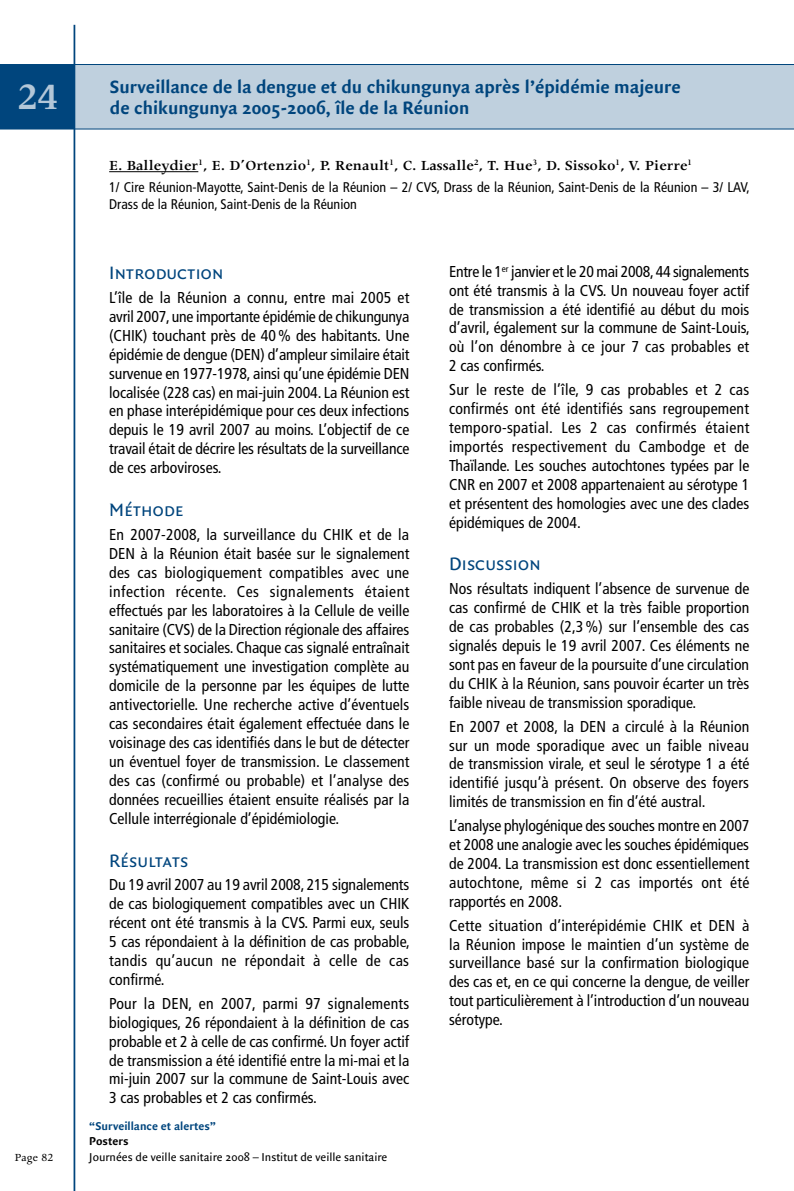
<style>
.page{position:relative;width:794px;height:1191px;background:#fff}
.page>*{position:absolute;margin:0;border:0;box-sizing:border-box;transform-origin:0 0}
.Bandeau_num{font:600 42px "Apollo";color:#b3c7d8}
.MenP_Titre1_Bandeau{font:700 19.25px "Quadraat Sans";color:#00457d}
.MenP_Titre2{font:19.25px "Quadraat Sans Caps";color:#00457d}
.MenP_Labeur{font:condensed 15.75px/18.9px "Frutiger LT Std";color:#000;text-align:justify}
.MenP_Participants{font:600 15.75px "Apollo";color:#000}
.MenP_Instituts{font:condensed 14px/16.8px "Frutiger LT Std";color:#000}
.t1{font:12.25px "Quadraat Sans";color:#000}
.t2{font:700 12.25px "Quadraat Sans";color:#00457d}
.t3{font:700 12.25px "Quadraat Sans";color:#000}
.t4{font:12.25px "Apollo";color:#000}
</style>
<div class="page">
<div style="left:0;top:65px;width:74px;height:64px;background:#00457d"></div>
<hr style="left:109px;top:171px;width:89px;height:1px;background:#000">
<div style="left:75px;top:64px;width:719px;height:65px;background:#bfd0de"></div>
<hr style="left:0;top:64px;width:794px;height:1px;background:#00457d">
<hr style="left:0;top:129px;width:794px;height:1px;background:#00457d">
<hr style="left:74px;top:25px;width:1px;height:1166px;background:#00457d">
<p class="Bandeau_num" style="left:17px;top:74px;width:42px">24</p>
<p class="MenP_Titre1_Bandeau" style="left:110px;top:76px;width:572px">Surveillance de la dengue et du chikungunya après l’épidémie majeure</p>
<p class="MenP_Titre1_Bandeau" style="left:110px;top:97px;width:361px">de chikungunya 2005-2006, île de la Réunion</p>
<p class="MenP_Participants" style="left:109px;top:157px;width:584px">E. Balleydier<sup>1</sup>, E. D’Ortenzio<sup>1</sup>, P. Renault<sup>1</sup>, C. Lassalle<sup>2</sup>, T. Hue<sup>3</sup>, D. Sissoko<sup>1</sup>, V. Pierre<sup>1</sup></p>
<p class="MenP_Instituts" style="left:109px;top:179px;width:642px">1/ Cire Réunion-Mayotte, Saint-Denis de la Réunion – 2/ CVS, Drass de la Réunion, Saint-Denis de la Réunion – 3/ LAV,<br>Drass de la Réunion, Saint-Denis de la Réunion</p>
<p class="MenP_Titre2" style="left:109px;top:262px;width:116px">Introduction</p>
<p class="MenP_Labeur" style="left:109px;top:288px;width:302px">L’île de la Réunion a connu, entre mai 2005 et avril 2007, une importante épidémie de chikungunya (CHIK) touchant près de 40% des habitants. Une épidémie de dengue (DEN) d’ampleur similaire était survenue en 1977-1978, ainsi qu’une épidémie DEN localisée (228 cas) en mai-juin 2004. La Réunion est en phase interépidémique pour ces deux infections depuis le 19 avril 2007 au moins. L’objectif de ce travail était de décrire les résultats de la surveillance de ces arboviroses.</p>
<p class="MenP_Titre2" style="left:109px;top:499px;width:76px">Méthode</p>
<p class="MenP_Labeur" style="left:109px;top:525px;width:302px">En 2007-2008, la surveillance du CHIK et de la DEN à la Réunion était basée sur le signalement des cas biologiquement compatibles avec une infection récente. Ces signalements étaient effectués par les laboratoires à la Cellule de veille sanitaire (CVS) de la Direction régionale des affaires sanitaires et sociales. Chaque cas signalé entraînait systématiquement une investigation complète au domicile de la personne par les équipes de lutte antivectorielle. Une recherche active d’éventuels cas secondaires était également effectuée dans le voisinage des cas identifiés dans le but de détecter un éventuel foyer de transmission. Le classement des cas (confirmé ou probable) et l’analyse des données recueillies étaient ensuite réalisés par la Cellule interrégionale d’épidémiologie.</p>
<p class="MenP_Titre2" style="left:109px;top:849px;width:81px">Résultats</p>
<p class="MenP_Labeur" style="left:109px;top:875px;width:302px">Du 19 avril 2007 au 19 avril 2008, 215 signalements de cas biologiquement compatibles avec un CHIK récent ont été transmis à la CVS. Parmi eux, seuls 5 cas répondaient à la définition de cas probable, tandis qu’aucun ne répondait à celle de cas confirmé.</p>
<p class="MenP_Labeur" style="left:109px;top:994px;width:302px">Pour la DEN, en 2007, parmi 97 signalements biologiques, 26 répondaient à la définition de cas probable et 2 à celle de cas confirmé. Un foyer actif de transmission a été identifié entre la mi-mai et la mi-juin 2007 sur la commune de Saint-Louis avec 3 cas probables et 2 cas confirmés.</p>
<p class="t2" style="left:89px;top:1119px;width:128px">“Surveillance et alertes”</p>
<p class="t3" style="left:89px;top:1133px;width:41px">Posters</p>
<p class="MenP_Labeur" style="left:449px;top:262px;width:302px">Entre le 1<sup>er</sup> janvier et le 20 mai 2008, 44 signalements ont été transmis à la CVS. Un nouveau foyer actif de transmission a été identifié au début du mois d’avril, également sur la commune de Saint-Louis, où l’on dénombre à ce jour 7 cas probables et 2 cas confirmés.</p>
<p class="MenP_Labeur" style="left:449px;top:380px;width:302px">Sur le reste de l’île, 9 cas probables et 2 cas confirmés ont été identifiés sans regroupement temporo-spatial. Les 2 cas confirmés étaient importés respectivement du Cambodge et de Thaïlande. Les souches autochtones typées par le CNR en 2007 et 2008 appartenaient au sérotype 1 et présentent des homologies avec une des clades épidémiques de 2004.</p>
<p class="MenP_Titre2" style="left:449px;top:553px;width:93px">Discussion</p>
<p class="MenP_Labeur" style="left:449px;top:579px;width:302px">Nos résultats indiquent l’absence de survenue de cas confirmé de CHIK et la très faible proportion de cas probables (2,3 %) sur l’ensemble des cas signalés depuis le 19 avril 2007. Ces éléments ne sont pas en faveur de la poursuite d’une circulation du CHIK à la Réunion, sans pouvoir écarter un très faible niveau de transmission sporadique.</p>
<p class="MenP_Labeur" style="left:449px;top:717px;width:302px">En 2007 et 2008, la DEN a circulé à la Réunion sur un mode sporadique avec un faible niveau de transmission virale, et seul le sérotype 1 a été identifié jusqu’à présent. On observe des foyers limités de transmission en fin d’été austral.</p>
<p class="MenP_Labeur" style="left:449px;top:816px;width:302px">L’analyse phylogénique des souches montre en 2007 et 2008 une analogie avec les souches épidémiques de 2004. La transmission est donc essentiellement autochtone, même si 2 cas importés ont été rapportés en 2008.</p>
<p class="MenP_Labeur" style="left:449px;top:916px;width:302px">Cette situation d’interépidémie CHIK et DEN à la Réunion impose le maintien d’un système de surveillance basé sur la confirmation biologique des cas et, en ce qui concerne la dengue, de veiller tout particulièrement à l’introduction d’un nouveau sérotype.</p>
<p class="t4" style="left:15px;top:1151px;width:40px">Page 82</p>
<p class="t1" style="left:89px;top:1150px;width:299px">Journées de veille sanitaire 2008 – Institut de veille sanitaire</p>
</div>
